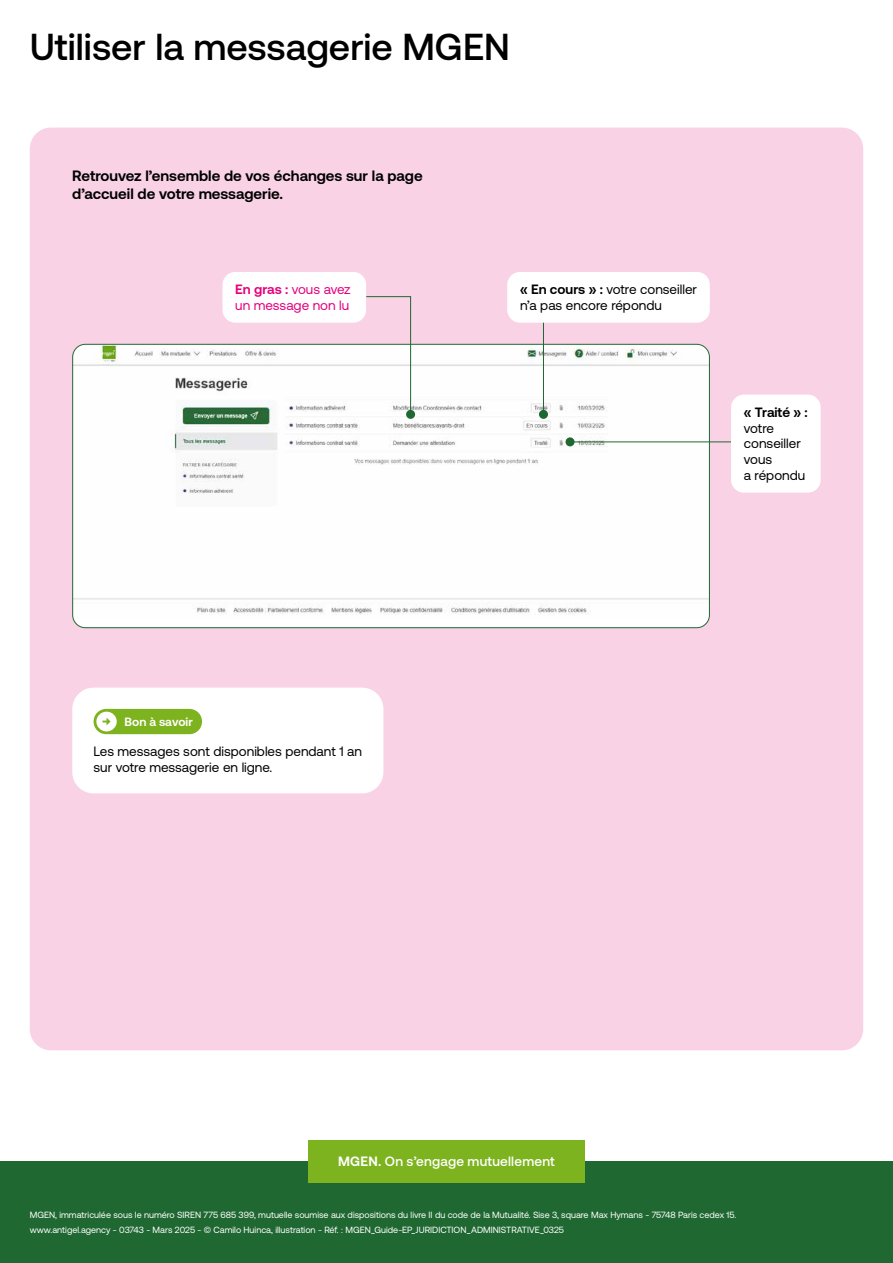
<style>
.page{position:relative;width:893px;height:1263px;background:#fff}
.page>*{position:absolute;margin:0;border:0;box-sizing:border-box;transform-origin:0 0}
.t1{font:500 37.5px "Aeonik MGEN";color:#000}
.t2{font:700 15px/18px "Aeonik MGEN";color:#000}
.t3{font:13.5px/15.8px "Aeonik MGEN";color:#000}
.t4{font:13.5px/15.8px "Aeonik MGEN";color:#e5007d}
.t5{font:500 13.5px "Aeonik MGEN";letter-spacing:.015em;color:#fff}
.t6{font:700 13.5px "Aeonik MGEN";letter-spacing:-.01em;color:#000}
.t7{font:700 12px "Aeonik MGEN";color:#fff}
.t8{font:9px/14.7px "Aeonik MGEN";color:#fff}
.s1{font-weight:700}
</style>
<div class="page">
<div style="left:30px;top:128px;width:833px;height:922px;background:#f9d2e5;border-radius:21px"></div>
<div style="left:73px;top:344px;width:636px;height:284px;background:#fff;border-radius:13px"></div>
<img style="left:73px;top:344px;width:636px;height:271px">
<hr style="left:570px;top:441px;width:161px;height:1px;background:#206832">
<div style="left:566px;top:437px;width:9px;height:9px;background:#206832;border-radius:50%"></div>
<hr style="left:543px;top:293px;width:1px;height:121px;background:#206832">
<div style="left:539px;top:410px;width:9px;height:9px;background:#206832;border-radius:50%"></div>
<svg style="left:365px;top:296px;width:46px;height:119px"></svg>
<div style="left:406px;top:410px;width:9px;height:9px;background:#206832;border-radius:50%"></div>
<div style="left:507px;top:272px;width:203px;height:51px;background:#fff;border-radius:13px"></div>
<div style="left:223px;top:272px;width:143px;height:51px;background:#fff;border-radius:13px"></div>
<div style="left:731px;top:395px;width:90px;height:98px;background:#fff;border-radius:13px"></div>
<div style="left:72px;top:688px;width:311px;height:105px;background:#fff;border-radius:21px"></div>
<div style="left:94px;top:709px;width:108px;height:25px;background:#7eb320;border-radius:13px"></div>
<svg style="left:96px;top:712px;width:21px;height:19px"></svg>
<div style="left:0;top:1161px;width:893px;height:102px;background:#206832"></div>
<div style="left:308px;top:1140px;width:277px;height:42px;background:#7eb320"></div>
<h1 class="t1" style="left:30px;top:26px;width:482px">Utiliser la messagerie MGEN</h1>
<h2 class="t2" style="left:72px;top:166px;width:352px">Retrouvez l’ensemble de vos échanges sur la page d’accueil de votre messagerie.</h2>
<h3 class="t4" style="left:235px;top:282px;width:117px"><span class="s1">En gras :</span> vous avez un message non lu</h3>
<h3 class="t3" style="left:520px;top:282px;width:179px"><span class="s1">« En cours » :</span> votre conseiller n’a pas encore répondu</h3>
<h3 class="t6" style="left:744px;top:405px;width:65px">« Traité » :</h3>
<h3 class="t3" style="left:744px;top:420px;width:63px">votre conseiller vous<br>a répondu</h3>
<h3 class="t7" style="left:125px;top:715px;width:70px">Bon à savoir</h3>
<h3 class="t3" style="left:94px;top:744px;width:270px">Les messages sont disponibles pendant 1 an sur votre messagerie en ligne.</h3>
<h3 class="t5" style="left:338px;top:1154px;width:218px"><span class="s1">MGEN.</span> On s’engage mutuellement</h3>
<p class="t8" style="left:30px;top:1208px;width:708px">MGEN, immatriculée sous le numéro SIREN 775 685 399, mutuelle soumise aux dispositions du livre II du code de la Mutualité. Sise 3, square Max Hymans - 75748 Paris cedex 15. www.antigel.agency - 03743 - Mars 2025 - © Camilo Huinca, illustration - Réf. : MGEN_Guide-EP_JURIDICTION_ADMINISTRATIVE_0325</p>
</div>
